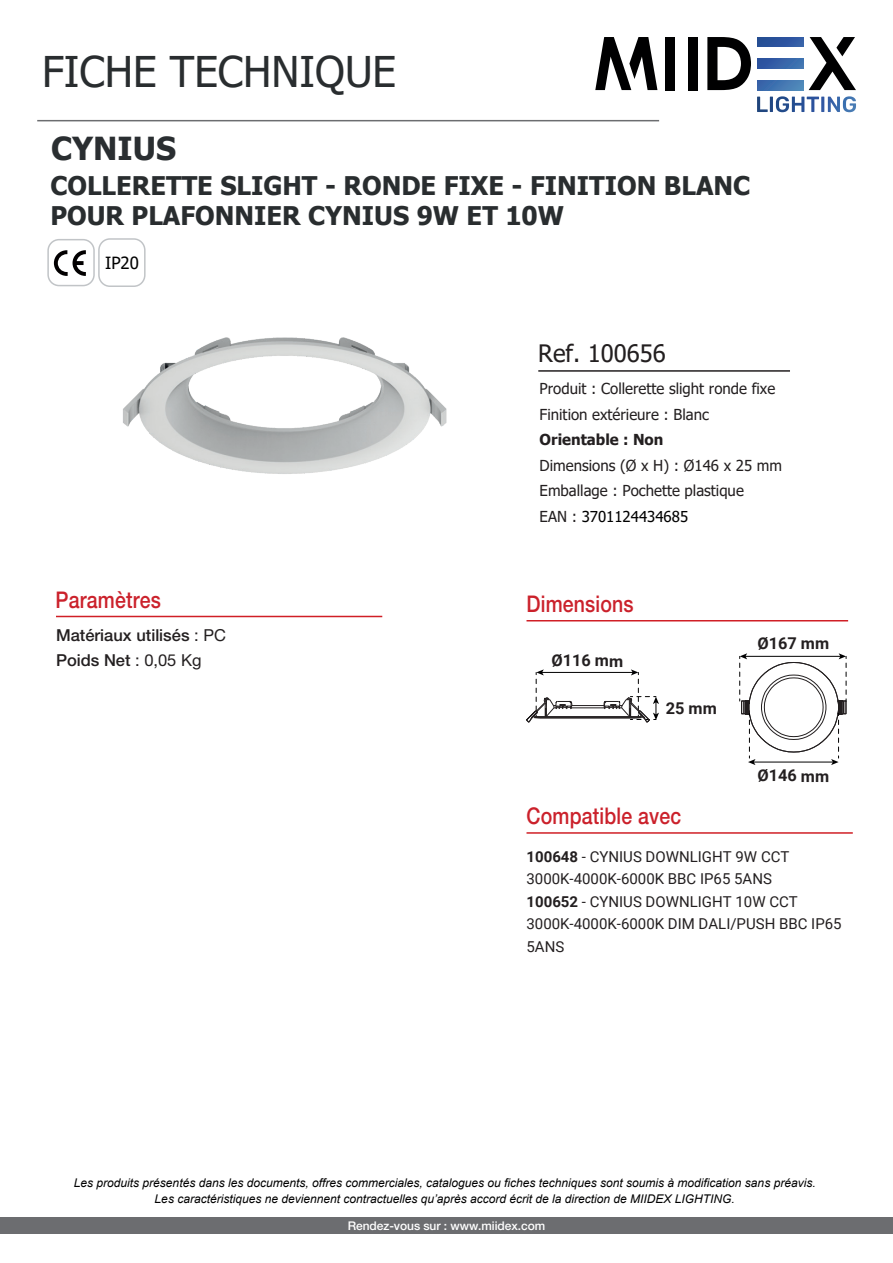
<style>
.page{position:relative;width:893px;height:1263px;background:#fff}
.page>*{position:absolute;margin:0;border:0;box-sizing:border-box;transform-origin:0 0}
.t1{font:42.3px "Tahoma";color:#292d2f}
.t2{font:700 31.65px "Tahoma";color:#2a2e31}
.t3{font:700 25.65px/30.6px "Tahoma";color:#292d2f}
.t4{font:24px "Tahoma";color:#231f20}
.t5{font:500 22.95px "Helvetica Neue LT Std";letter-spacing:.01em;color:#cb212b;scale:.85 1}
.t6{font:16.8px "Tahoma";color:#000}
.t7{font:500 16.5px/25px "Helvetica Neue LT Std";color:#231f20}
.t8{font:700 16.35px "Roboto";letter-spacing:-.005em;color:#231f20}
.t9{font:15.15px/25.5px "Tahoma";color:#231f20}
.t10{font:700 15.15px "Tahoma";color:#231f20}
.t11{font:15px/22.5px "Roboto";color:#231f20}
.t12{font:15px "Tahoma";color:#000}
.t13{font:italic 12px/15.9px "Arial";color:#000001;text-align:center}
.t14{font:500 12px "Helvetica Neue LT Std";letter-spacing:-.005em;color:#fff}
.s1{font-size:15.15px;color:#231f20}
.s2{font-weight:400}
.s3{font-weight:700}
</style>
<div class="page">
<hr style="left:538px;top:370px;width:252px;height:2px;background:#231f20">
<div style="left:47px;top:239px;width:48px;height:47px;border:1px solid #c1c4c7;border-radius:11px"></div>
<svg style="left:54px;top:250px;width:32px;height:26px"></svg>
<hr style="left:56px;top:616px;width:326px;height:1px;background:#d01f26">
<hr style="left:526px;top:620px;width:322px;height:1px;background:#d01f26">
<hr style="left:526px;top:832px;width:327px;height:2px;background:#d01f26">
<img style="left:123px;top:337px;width:324px;height:137px">
<svg style="left:739px;top:653px;width:108px;height:112px"></svg>
<div style="left:0;top:1217px;width:893px;height:16px;background:#6c6d70"></div>
<hr style="left:542px;top:672px;width:91px;height:1px;background:#000001">
<hr style="left:540px;top:718px;width:96px;height:1px;background:#231f20">
<hr style="left:534px;top:717px;width:107px;height:1px;background:#231f20">
<hr style="left:534px;top:716px;width:107px;height:1px;background:#231f20">
<hr style="left:572px;top:707px;width:32px;height:1px;background:#231f20">
<hr style="left:572px;top:705px;width:32px;height:1px;background:#231f20">
<svg style="left:526px;top:669px;width:47px;height:54px"></svg>
<svg style="left:603px;top:669px;width:56px;height:54px"></svg>
<div style="left:98px;top:238px;width:48px;height:49px;border:1px solid #c1c4c7;border-radius:11px"></div>
<svg style="left:809px;top:37px;width:47px;height:53px"></svg>
<svg style="left:707px;top:37px;width:44px;height:53px"></svg>
<div style="left:688px;top:37px;width:10px;height:53px;background:#000001"></div>
<div style="left:665px;top:37px;width:10px;height:53px;background:#000001"></div>
<svg style="left:757px;top:96px;width:99px;height:16px"></svg>
<svg style="left:595px;top:37px;width:62px;height:53px"></svg>
<svg style="left:757px;top:37px;width:46px;height:9px"></svg>
<svg style="left:757px;top:59px;width:46px;height:9px"></svg>
<svg style="left:757px;top:81px;width:46px;height:9px"></svg>
<hr style="left:37px;top:120px;width:622px;height:1px;background:#6c6d70">
<h1 class="t1" style="left:42px;top:43px;width:356px">FICHE TECHNIQUE</h1>
<h2 class="t2" style="left:51px;top:126px;width:126px">CYNIUS</h2>
<h3 class="t3" style="left:50px;top:171px;width:701px">COLLERETTE SLIGHT - RONDE FIXE - FINITION BLANC<br>POUR PLAFONNIER CYNIUS 9W ET 10W</h3>
<h3 class="t6" style="left:105px;top:251px;width:35px">IP20</h3>
<h3 class="t4" style="left:538px;top:337px;width:129px">Ref. 100656</h3>
<p class="t9" style="left:540px;top:377px;width:237px">Produit : Collerette slight ronde fixe<br>Finition extérieure : Blanc</p>
<p class="t10" style="left:540px;top:429px;width:125px">Orientable : Non</p>
<p class="t9" style="left:540px;top:453px;width:244px">Dimensions (Ø x H) : Ø146 x 25 mm<br>Emballage : Pochette plastique</p>
<p class="t12" style="left:540px;top:506px;width:150px"><span class="s1">EAN :</span> 3701124434685</p>
<h3 class="t5" style="left:56px;top:586px;width:125px">Paramètres</h3>
<h3 class="t5" style="left:526px;top:590px;width:128px">Dimensions</h3>
<h3 class="t7" style="left:56px;top:623px;width:171px">Matériaux utilisés <span class="s2">: PC<br></span>Poids Net <span class="s2">: 0,05 Kg</span></h3>
<h3 class="t8" style="left:552px;top:649px;width:73px">Ø116 mm</h3>
<h3 class="t8" style="left:666px;top:697px;width:53px">25 mm</h3>
<h3 class="t8" style="left:758px;top:632px;width:73px">Ø167 mm</h3>
<h3 class="t8" style="left:758px;top:764px;width:73px">Ø146 mm</h3>
<h3 class="t5" style="left:526px;top:802px;width:184px">Compatible avec</h3>
<p class="t11" style="left:526px;top:845px;width:317px"><span class="s3">100648</span> - CYNIUS DOWNLIGHT 9W CCT<br>3000K-4000K-6000K BBC IP65 5ANS<br><span class="s3">100652</span> - CYNIUS DOWNLIGHT 10W CCT<br>3000K-4000K-6000K DIM DALI/PUSH BBC IP65<br>5ANS</p>
<p class="t13" style="left:74px;top:1175px;width:743px">Les produits présentés dans les documents, offres commerciales, catalogues ou fiches techniques sont soumis à modification sans préavis.<br>Les caractéristiques ne deviennent contractuelles qu’après accord écrit de la direction de MIIDEX LIGHTING.</p>
<p class="t14" style="left:348px;top:1218px;width:199px">Rendez-vous sur : www.miidex.com</p>
</div>
